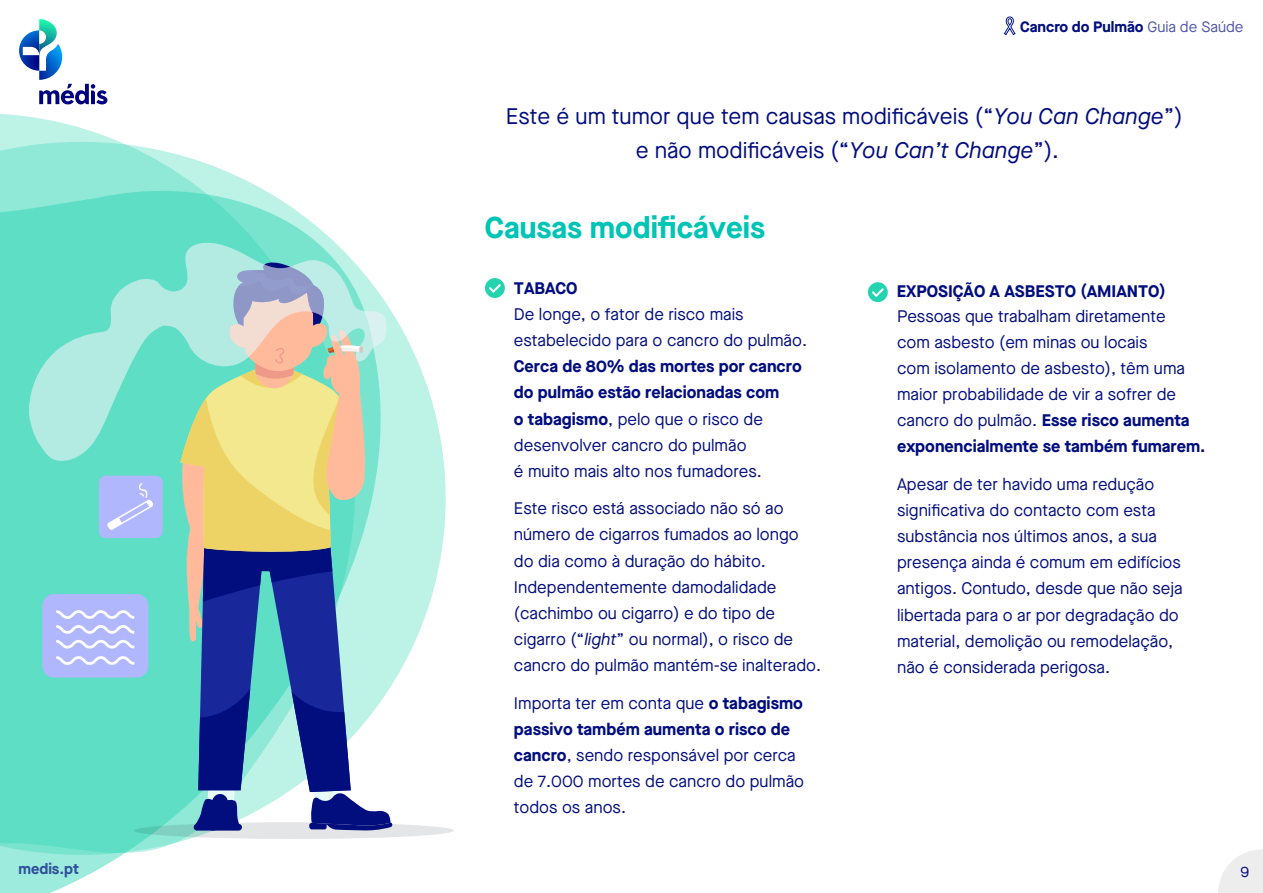
<style>
.page{position:relative;width:1263px;height:893px;background:#fff}
.page>*{position:absolute;margin:0;border:0;box-sizing:border-box;transform-origin:0 0}
.t1{font:700 30px "Maison Neue";color:#00c4b4}
.t2{font:22.5px/34.5px "Maison Neue";color:#020d7e;text-align:center}
.t3{font:16.8px/26.1px "Maison Neue";color:#020d7e}
.t4{font:700 16.8px "Maison Neue";color:#020d7e}
.t5{font:700 15px "Maison Neue";color:#020d7e}
.t6{font:700 15px "Maison Neue";color:rgb(2 13 126/.7)}
.t7{font:15px "Maison Neue";color:#020d7e}
.s1{font-weight:400;color:rgb(2 13 126/.7)}
.s2{font-style:italic}
.s3{font-weight:700}
</style>
<div class="page">
<svg style="left:385px;top:314px;width:61px;height:524px"></svg>
<svg style="left:0;top:853px;width:125px;height:40px;fill:#9debdc"></svg>
<svg style="left:0;top:114px;width:349px;height:739px;fill:#5edfc5"></svg>
<svg style="left:1218px;top:849px;width:45px;height:44px"></svg>
<svg style="left:485px;top:278px;width:20px;height:20px"></svg>
<svg style="left:868px;top:282px;width:20px;height:20px"></svg>
<div style="left:42px;top:594px;width:106px;height:84px;background:#b0b7fd;border-radius:12px"></div>
<div style="left:99px;top:476px;width:64px;height:62px;background:#b0b7fd;border-radius:7px"></div>
<svg style="left:56px;top:610px;width:79px;height:55px"></svg>
<svg style="left:134px;top:822px;width:320px;height:17px;background:#cfe1de"></svg>
<svg style="left:177px;top:303px;width:216px;height:528px;background:#7f9daf"></svg>
<svg style="left:29px;top:243px;width:357px;height:218px;background:#a6ddc3"></svg>
<svg style="left:107px;top:483px;width:46px;height:47px"></svg>
<svg style="left:19px;top:19px;width:88px;height:85px"></svg>
<svg style="left:1004px;top:17px;width:11px;height:18px"></svg>
<p class="t5" style="left:1020px;top:16px;width:225px">Cancro do Pulmão <span class="s1">Guia de Saúde</span></p>
<h2 class="t2" style="left:506px;top:99px;width:678px">Este é um tumor que tem causas modificáveis (“<span class="s2">You Can Change</span>”) e não modificáveis (“<span class="s2">You Can’t Change</span>”).</h2>
<h1 class="t1" style="left:485px;top:206px;width:282px">Causas modificáveis</h1>
<p class="t4" style="left:514px;top:276px;width:65px">TABACO</p>
<p class="t3" style="left:514px;top:301px;width:295px">De longe, o fator de risco mais estabelecido para o cancro do pulmão.</p>
<p class="t3" style="left:514px;top:353px;width:289px"><span class="s3">Cerca de 80% das mortes por cancro do pulmão estão relacionadas com<br>o tabagismo</span>, pelo que o risco de desenvolver cancro do pulmão<br>é muito mais alto nos fumadores.</p>
<p class="t3" style="left:514px;top:495px;width:309px">Este risco está associado não só ao número de cigarros fumados ao longo do dia como à duração do hábito.<br>Independentemente damodalidade (cachimbo ou cigarro) e do tipo de cigarro (“<span class="s2">light</span>” ou normal), o risco de cancro do pulmão mantém-se inalterado.</p>
<p class="t3" style="left:514px;top:690px;width:292px">Importa ter em conta que <span class="s3">o tabagismo passivo também aumenta o risco de cancro</span>, sendo responsável por cerca de 7.000 mortes de cancro do pulmão todos os anos.</p>
<p class="t4" style="left:897px;top:280px;width:270px">EXPOSIÇÃO A ASBESTO (AMIANTO)</p>
<p class="t3" style="left:897px;top:302px;width:310px">Pessoas que trabalham diretamente<br>com asbesto (em minas ou locais<br>com isolamento de asbesto), têm uma maior probabilidade de vir a sofrer de cancro do pulmão. <span class="s3">Esse risco aumenta exponencialmente se também fumarem.</span></p>
<p class="t3" style="left:897px;top:471px;width:287px">Apesar de ter havido uma redução significativa do contacto com esta substância nos últimos anos, a sua presença ainda é comum em edifícios antigos. Contudo, desde que não seja libertada para o ar por degradação do material, demolição ou remodelação, não é considerada perigosa.</p>
<p class="t6" style="left:18px;top:858px;width:62px">medis.pt</p>
<p class="t7" style="left:1240px;top:862px;width:10px">9</p>
</div>
